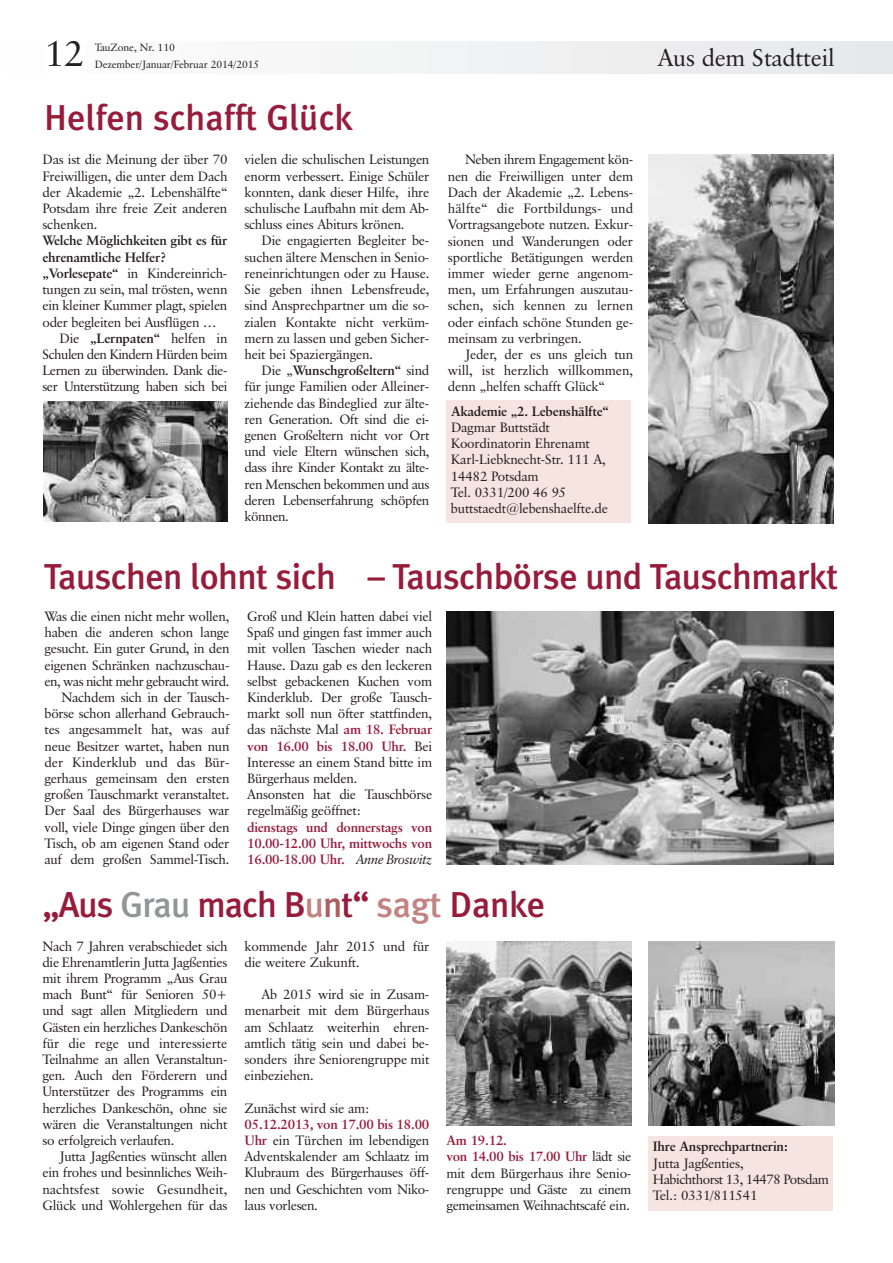
<style>
.page{position:relative;width:893px;height:1263px;background:#fff}
.page>*{position:absolute;margin:0;border:0;box-sizing:border-box;transform-origin:0 0}
.t1{font:500 36px "Meta Plus";letter-spacing:-.015em;color:#971c3c}
.t2{font:36px "Classical Garamond BT";color:#231f20}
.t3{font:24px "Classical Garamond BT";letter-spacing:-.01em;color:#231f20}
.t4{font:13.5px/16.2px "Classical Garamond BT";letter-spacing:-.02em;color:#231f20;text-align:justify}
.t5{font:13.5px/16.2px "Classical Garamond BT";letter-spacing:-.04em;color:#231f20}
.t6{font:700 13.5px "Classical Garamond BT";letter-spacing:-.015em;color:#231f20}
.t7{font:700 13.5px/16.2px "Classical Garamond BT";letter-spacing:-.025em;color:#971c3c;text-align:justify}
.t8{font:10.5px "Classical Garamond BT";letter-spacing:-.01em;color:#231f20}
.s1{font-weight:700}
.s2{font-weight:700;color:#971c3c}
.s3{font-weight:400;font-style:italic;color:#231f20}
.s4{color:#939598}
.s5{color:#c28383}
.s6{color:#ae5d61}
</style>
<div class="page">
<img style="left:648px;top:941px;width:187px;height:185px">
<img style="left:446px;top:941px;width:185px;height:185px">
<div style="left:0;top:41px;width:893px;height:33px;background:#f1f2f3"></div>
<div style="left:45px;top:38px;width:41px;height:37px;background:#fff"></div>
<img style="left:648px;top:154px;width:185px;height:369px">
<img style="left:43px;top:402px;width:184px;height:119px">
<img style="left:447px;top:611px;width:386px;height:253px">
<div style="left:446px;top:401px;width:185px;height:122px;background:#f5e4e0"></div>
<div style="left:648px;top:1136px;width:185px;height:75px;background:#f5e4e0"></div>
<h1 class="t2" style="left:45px;top:39px;width:41px">12</h1>
<p class="t8" style="left:95px;top:43px;width:82px">TauZone, Nr. 110</p>
<p class="t8" style="left:95px;top:60px;width:166px">Dezember/Januar/Februar 2014/2015</p>
<h1 class="t1" style="left:44px;top:97px;width:310px">Helfen schafft Glück</h1>
<p class="t4" style="left:43px;top:153px;width:186px">Das ist die Meinung der über 70<br>Freiwilligen, die unter dem Dach der Akademie „2. Lebenshälfte“ Potsdam ihre freie Zeit anderen schenken.</p>
<p class="t6" style="left:43px;top:235px;width:186px">Welche Möglichkeiten gibt es für</p>
<p class="t6" style="left:43px;top:252px;width:125px">ehrenamtliche Helfer?</p>
<p class="t4" style="left:43px;top:266px;width:186px"><span class="s1">„Vorlesepate“</span> in Kindereinrich-</p>
<p class="t4" style="left:43px;top:282px;width:186px">tungen zu sein, mal trösten, wenn</p>
<p class="t4" style="left:43px;top:299px;width:186px">ein kleiner Kummer plagt, spielen</p>
<p class="t4" style="left:43px;top:315px;width:175px">oder begleiten bei Ausflügen …</p>
<p class="t4" style="left:60px;top:331px;width:169px">Die <span class="s1">„Lernpaten“</span> helfen in</p>
<p class="t5" style="left:43px;top:347px;width:186px">Schulen den Kindern Hürden beim</p>
<p class="t5" style="left:43px;top:363px;width:186px">Lernen zu überwinden. Dank die-</p>
<p class="t5" style="left:43px;top:380px;width:186px">ser Unterstützung haben sich bei</p>
<p class="t4" style="left:244px;top:153px;width:186px">vielen die schulischen Leistungen enorm verbessert. Einige Schüler konnten, dank dieser Hilfe, ihre schulische Laufbahn mit dem Ab&shy;schluss eines Abiturs krönen.</p>
<p class="t4" style="left:244px;top:234px;width:186px;text-indent:17px">Die engagierten Begleiter be&shy;suchen ältere Menschen in Senio&shy;reneinrichtungen oder zu Hause.<br>Sie geben ihnen Lebensfreude, sind Ansprechpartner um die so&shy;zialen Kontakte nicht verküm&shy;mern zu lassen und geben Sicher&shy;heit bei Spaziergängen.</p>
<p class="t4" style="left:244px;top:363px;width:186px;text-indent:17px">Die „<span class="s1">Wunschgroßeltern“</span> sind für junge Familien oder Alleiner&shy;ziehende das Bindeglied zur älte&shy;ren Generation. Oft sind die ei&shy;genen Großeltern nicht vor Ort und viele Eltern wünschen sich, dass ihre Kinder Kontakt zu älte&shy;ren Menschen bekommen und aus deren Lebenserfahrung schöpfen können.</p>
<p class="t4" style="left:448px;top:153px;width:187px;text-indent:17px">Neben ihrem Engagement kön&shy;nen die Freiwilligen unter dem Dach der Akademie „2. Lebens&shy;hälfte“ die Fortbildungs- und Vortragsangebote nutzen. Exkur&shy;sionen und Wanderungen oder sportliche Betätigungen werden immer wieder gerne angenom&shy;men, um Erfahrungen auszutau&shy;schen, sich kennen zu lernen oder einfach schöne Stunden ge&shy;meinsam zu verbringen.</p>
<p class="t4" style="left:448px;top:347px;width:187px;text-indent:17px">Jeder, der es uns gleich tun will, ist herzlich willkommen, denn „helfen schafft Glück“</p>
<p class="t6" style="left:451px;top:406px;width:160px">Akademie „2. Lebenshälfte“</p>
<p class="t4" style="left:451px;top:420px;width:159px;text-align:left">Dagmar Buttstädt<br>Koordinatorin Ehrenamt<br>Karl-Liebknecht-Str. 111 A,<br>14482 Potsdam<br>Tel. 0331/200 46 95 buttstaedt@lebenshaelfte.de</p>
<h2 class="t3" style="left:658px;top:47px;width:178px">Aus dem Stadtteil</h2>
<h1 class="t1" style="left:44px;top:556px;width:796px">Tauschen lohnt sich – Tauschbörse und Tauschmarkt</h1>
<p class="t4" style="left:247px;top:609px;width:186px;text-align:left">Groß und Klein hatten dabei viel<br>Spaß und gingen fast immer auch mit vollen Taschen wieder nach<br>Hause. Dazu gab es den leckeren selbst gebackenen Kuchen vom<br>Kinderklub. Der große Tausch&shy;markt soll nun öfter stattfinden, das nächste Mal <span class="s2">am 18. Februar von 16.00 bis 18.00 Uhr.</span> Bei<br>Interesse an einem Stand bitte im<br>Bürgerhaus melden.<br>Ansonsten hat die Tauschbörse regelmäßig geöffnet:</p>
<p class="t7" style="left:247px;top:820px;width:186px">dienstags und donnerstags von 10.00-12.00 Uhr, mittwochs von 16.00-18.00 Uhr. <span class="s3">Anne Broswitz</span></p>
<p class="t4" style="left:45px;top:609px;width:186px;text-align:right">Was die einen nicht mehr wollen, haben die anderen schon lange gesucht. Ein guter Grund, in den eigenen Schränken nachzuschau&shy;en, was nicht mehr gebraucht wird.<br>Nachdem sich in der Tausch&shy;börse schon allerhand Gebrauch&shy;tes angesammelt hat, was auf neue Besitzer wartet, haben nun der Kinderklub und das Bür&shy;gerhaus gemeinsam den ersten großen Tauschmarkt veranstaltet.<br>Der Saal des Bürgerhauses war voll, viele Dinge gingen über den<br>Tisch, ob am eigenen Stand oder auf dem großen Sammel-Tisch.</p>
<h1 class="t1" style="left:43px;top:883px;width:504px">„Aus <span class="s4">Grau</span> mach B<span class="s5">u</span><span class="s6">n</span>t“ <span class="s5">sagt</span> Danke</h1>
<p class="t4" style="left:43px;top:939px;width:186px">Nach 7 Jahren verabschiedet sich die Ehrenamtlerin Jutta Jagßenties mit ihrem Programm „Aus Grau mach Bunt“ für Senioren 50+ und sagt allen Mitgliedern und Gästen ein herzliches Dankeschön für die rege und interessierte Teilnahme an allen Veranstaltun&shy;gen. Auch den Förderern und Unterstützer des Programms ein herzliches Dankeschön, ohne sie wären die Veranstaltungen nicht so erfolgreich verlaufen.</p>
<p class="t4" style="left:43px;top:1149px;width:186px;text-indent:17px">Jutta Jagßenties wünscht allen ein frohes und besinnliches Weih&shy;nachtsfest sowie Gesundheit, Glück und Wohlergehen für das</p>
<p class="t4" style="left:244px;top:939px;width:186px">kommende Jahr 2015 und für die weitere Zukunft.</p>
<p class="t4" style="left:244px;top:987px;width:186px;text-indent:17px">Ab 2015 wird sie in Zusam&shy;menarbeit mit dem Bürgerhaus am Schlaatz weiterhin ehren&shy;amtlich tätig sein und dabei be&shy;sonders ihre Seniorengruppe mit einbeziehen.</p>
<p class="t4" style="left:244px;top:1101px;width:127px">Zunächst wird sie am:</p>
<p class="t4" style="left:244px;top:1117px;width:186px"><span class="s2">05.12.2013, von 17.00 bis 18.00<br>Uhr</span> ein Türchen im lebendigen Adventskalender am Schlaatz im Klubraum des Bürgerhauses öff&shy;nen und Geschichten vom Niko&shy;laus vorlesen.</p>
<p class="t4" style="left:446px;top:1133px;width:186px;text-align:left"><span class="s2">Am 19.12.<br>von 14.00 bis 17.00 Uhr</span> lädt sie mit dem Bürgerhaus ihre Senio&shy;rengruppe und Gäste zu einem gemeinsamen Weihnachtscafé ein.</p>
<p class="t6" style="left:653px;top:1141px;width:137px">Ihre Ansprechpartnerin:</p>
<p class="t5" style="left:653px;top:1156px;width:177px">Jutta Jagßenties,<br>Habichthorst 13, 14478 Potsdam<br>Tel.: 0331/811541</p>
</div>
